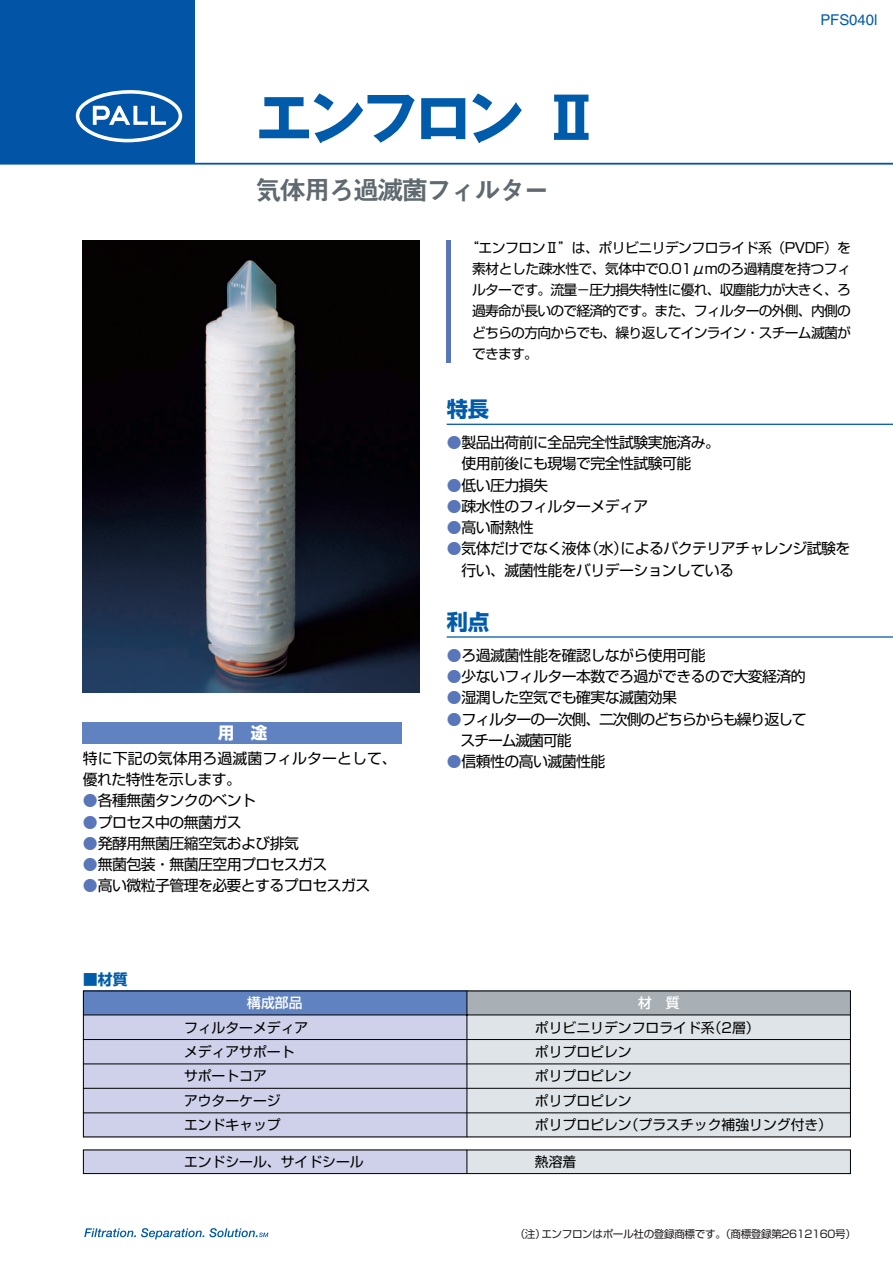
<style>
.page{position:relative;width:893px;height:1262px;background:#fff}
.page>*{position:absolute;margin:0;border:0;box-sizing:border-box;transform-origin:0 0}
.t1{font:700 57.45px "Gothic MB101";letter-spacing:-.08em;color:#015bab}
.t2{font:26.55px "Midashi Go MB31";letter-spacing:-.085em;color:#5f696f}
.t3{font:700 21.3px "Shin Go";color:#015bab}
.t4{font:700 16.5px "Shin Go";color:#fff}
.t5{font:14.85px/21.3px "Shin Go";letter-spacing:-.04em;color:#000}
.t6{font:14.85px/21.3px "Shin Go";letter-spacing:-.075em;color:#000}
.t7{font:14.85px/21.3px "Shin Go";letter-spacing:.005em;color:#000}
.t8{font:14.85px "Helvetica";color:#015bab}
.t9{font:700 14.85px "Shin Go";color:#015bab}
.t10{font:13.8px/24.5px "Shin Go";color:#000}
.t11{font:500 13.8px "Shin Go";color:#fff}
.t12{font:10.65px "Shin Go";letter-spacing:-.04em;color:#231f20}
.s1{color:#5976ba}
</style>
<div class="page">
<div style="left:1px;top:0;width:194px;height:164px;background:#0154a6"></div>
<svg style="left:76px;top:90px;width:106px;height:52px"></svg>
<svg style="left:84px;top:1228px;width:184px;height:11px"></svg>
<hr style="left:1px;top:163px;width:891px;height:2px;background:#0154a6">
<img style="left:83px;top:240px;width:336px;height:452px">
<div style="left:446px;top:240px;width:5px;height:122px;background:#5976ba"></div>
<hr style="left:446px;top:423px;width:446px;height:2px;background:#015bab">
<hr style="left:446px;top:636px;width:446px;height:1px;background:#015bab">
<svg style="left:82px;top:990px;width:769px;height:184px;background:#c3c8d7"></svg>
<div style="left:83px;top:722px;width:319px;height:21px;background:#6182c1"></div>
<h1 class="t1" style="left:255px;top:97px;width:346px">エンフロン Ⅱ</h1>
<h2 class="t2" style="left:255px;top:180px;width:296px">気体用ろ過滅菌フィルター</h2>
<p class="t8" style="left:820px;top:15px;width:59px">PFS040l</p>
<p class="t4" style="left:218px;top:726px;width:51px">用　途</p>
<p class="t7" style="left:83px;top:749px;width:315px">特に下記の気体用ろ過滅菌フィルターとして、優れた特性を示します。</p>
<p class="t5" style="left:83px;top:791px;width:174px"><span class="s1">●</span>各種無菌タンクのベント</p>
<p class="t5" style="left:83px;top:813px;width:160px"><span class="s1">●</span>プロセス中の無菌ガス</p>
<p class="t5" style="left:83px;top:834px;width:217px"><span class="s1">●</span>発酵用無菌圧縮空気および排気</p>
<p class="t5" style="left:83px;top:855px;width:246px"><span class="s1">●</span>無菌包装・無菌圧空用プロセスガス</p>
<p class="t5" style="left:83px;top:877px;width:289px"><span class="s1">●</span>高い微粒子管理を必要とするプロセスガス</p>
<p class="t9" style="left:83px;top:974px;width:46px">■材質</p>
<p class="t10" style="left:472px;top:238px;width:380px;line-height:21.3px;text-align:justify;text-indent:-7px">“エンフロンⅡ”は、ポリビニリデンフロライド系（PVDF）を素材とした疎水性で、気体中で0.01μmのろ過精度を持つフィルターです。流量－圧力損失特性に優れ、収塵能力が大きく、ろ過寿命が長いので経済的です。また、フィルターの外側、内側のどちらの方向からでも、繰り返してインライン・スチーム滅菌ができます。</p>
<h3 class="t3" style="left:446px;top:401px;width:44px">特長</h3>
<p class="t5" style="left:461px;top:433px;width:260px;text-indent:-15px"><span class="s1">●</span>製品出荷前に全品完全性試験実施済み。使用前後にも現場で完全性試験可能</p>
<p class="t5" style="left:446px;top:476px;width:103px"><span class="s1">●</span>低い圧力損失</p>
<p class="t5" style="left:446px;top:497px;width:203px"><span class="s1">●</span>疎水性のフィルターメディア</p>
<p class="t5" style="left:446px;top:518px;width:89px"><span class="s1">●</span>高い耐熱性</p>
<p class="t5" style="left:461px;top:540px;width:390px;text-indent:-15px"><span class="s1">●</span>気体だけでなく液体（水）によるバクテリアチャレンジ試験を行い、滅菌性能をバリデーションしている</p>
<h3 class="t3" style="left:446px;top:614px;width:44px">利点</h3>
<p class="t5" style="left:446px;top:646px;width:260px"><span class="s1">●</span>ろ過滅菌性能を確認しながら使用可能</p>
<p class="t5" style="left:446px;top:667px;width:360px"><span class="s1">●</span>少ないフィルター本数でろ過ができるので大変経済的</p>
<p class="t5" style="left:446px;top:688px;width:232px"><span class="s1">●</span>湿潤した空気でも確実な滅菌効果</p>
<p class="t6" style="left:460px;top:710px;width:348px;text-indent:-14px"><span class="s1">●</span>フィルターの一次側、二次側のどちらからも繰り返してスチーム滅菌可能</p>
<p class="t5" style="left:446px;top:752px;width:160px"><span class="s1">●</span>信頼性の高い滅菌性能</p>
<p class="t11" style="left:247px;top:997px;width:57px">構成部品</p>
<p class="t11" style="left:638px;top:997px;width:43px">材　質</p>
<p class="t10" style="left:184px;top:1016px;width:126px">フィルターメディアメディアサポートサポートコア<br>アウターケージ<br>エンドキャップ</p>
<p class="t10" style="left:184px;top:1151px;width:181px">エンドシール、サイドシール</p>
<p class="t10" style="left:535px;top:1016px;width:298px">ポリビニリデンフロライド系（2層）<br>ポリプロピレン<br>ポリプロピレン<br>ポリプロピレン<br>ポリプロピレン（プラスチック補強リング付き）</p>
<p class="t10" style="left:535px;top:1151px;width:43px">熱溶着</p>
<p class="t12" style="left:514px;top:1229px;width:343px">（注）エンフロンはポール社の登録商標です。（商標登録第2612160号）</p>
</div>
